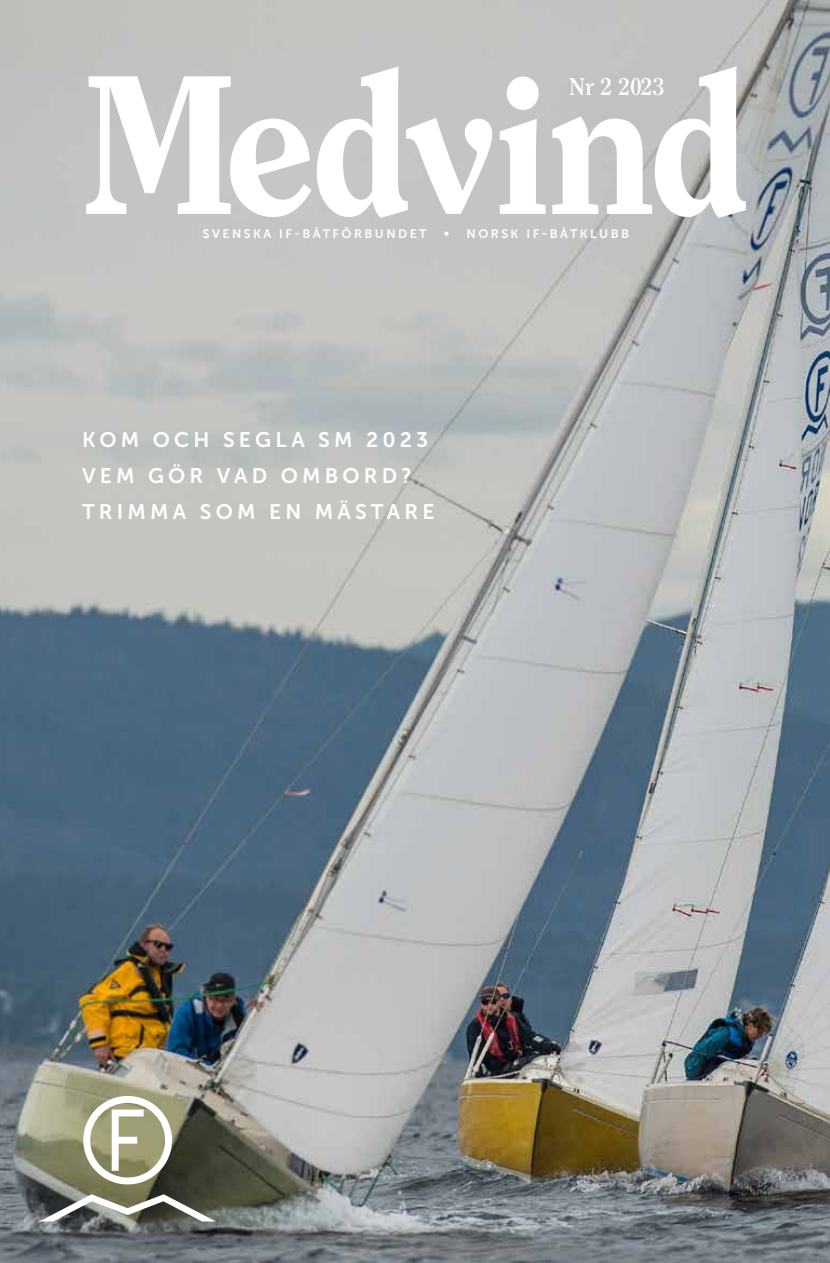
<style>
.page{position:relative;width:830px;height:1263px;background:#fff}
.page>*{position:absolute;margin:0;border:0;box-sizing:border-box;transform-origin:0 0}
.t1{font:700 24px "Clearface Std";letter-spacing:-.005em;color:#fff}
.t2{font:21px/36px "Museo Sans 700";letter-spacing:.2em;color:#fff}
.t3{font:12.3px "Museo Sans 700";letter-spacing:.2em;color:#fff}
</style>
<div class="page">
<img style="left:0;top:0;width:829px;height:1263px">
<svg style="left:86px;top:66px;width:659px;height:152px;fill:#c4c4c4"></svg>
<svg style="left:39px;top:1096px;width:177px;height:125px;background:#898a75"></svg>
<p class="t1" style="left:568px;top:72px;width:97px">Nr 2 2023</p>
<p class="t3" style="left:203px;top:227px;width:225px">SVENSKA IF-BÅTFÖRBUNDET</p>
<p class="t3" style="left:443px;top:227px;width:186px">• NORSK IF-BÅTKLUBB</p>
<p class="t2" style="left:82px;top:422px;width:354px">KOM OCH SEGLA SM 2023<br>VEM GÖR VAD OMBORD?<br>TRIMMA SOM EN MÄSTARE</p>
</div>
